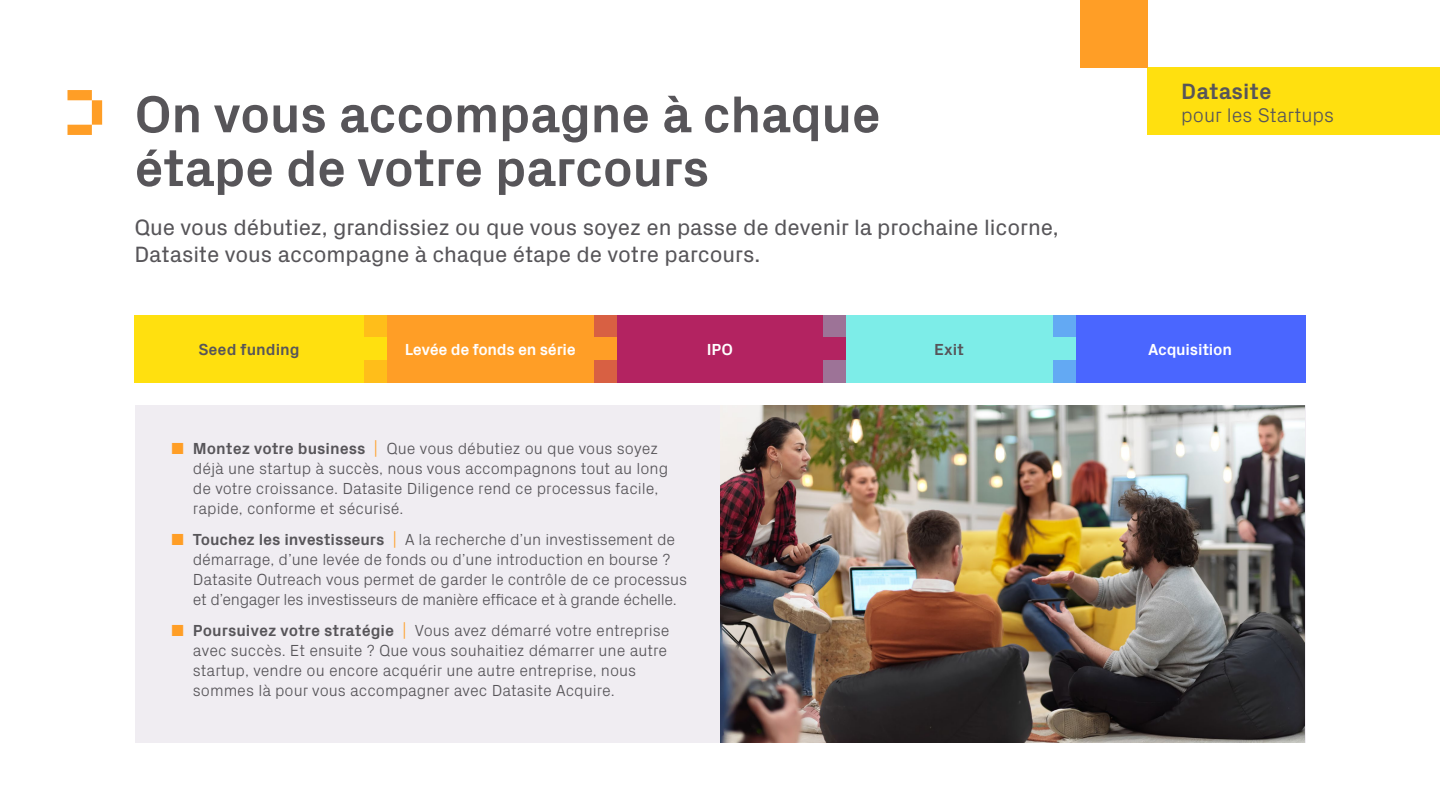
<style>
.page{position:relative;width:1440px;height:810px;background:#fff}
.page>*{position:absolute;margin:0;border:0;box-sizing:border-box;transform-origin:0 0}
.t1{font:700 52.5px/53.8px "Px Grotesk";letter-spacing:-.01em;color:#575559}
.t2{font:22.5px/27.5px "Px Grotesk";letter-spacing:-.005em;color:#575559}
.t3{font:700 22.5px "Px Grotesk";color:#575559}
.t4{font:300 20px "Px Grotesk";color:#575559}
.t5{font:300 16.25px/20px "Px Grotesk";color:#575559}
.t6{font:700 16.25px "Px Grotesk";letter-spacing:-.02em;color:#fff}
.t7{font:700 16.25px "Px Grotesk";color:#575559}
.s1{font-weight:700}
.s2{color:#ff9e26}
</style>
<div class="page">
<div style="left:594px;top:315px;width:229px;height:67px;background:#b32361"></div>
<div style="left:135px;top:405px;width:1170px;height:337px;background:#f0edf2"></div>
<div style="left:1053px;top:315px;width:252px;height:67px;background:#4a66ff"></div>
<svg style="left:68px;top:90px;width:24px;height:10px"></svg>
<div style="left:92px;top:100px;width:10px;height:25px;background:#ff9e26"></div>
<svg style="left:68px;top:125px;width:24px;height:10px"></svg>
<div style="left:1148px;top:68px;width:292px;height:67px;background:#ffe00f"></div>
<div style="left:1080px;top:0;width:68px;height:68px;background:#ff9e26"></div>
<div style="left:135px;top:315px;width:229px;height:67px;background:#ffe00f"></div>
<div style="left:364px;top:315px;width:230px;height:67px;background:#ff9e26"></div>
<div style="left:823px;top:315px;width:230px;height:67px;background:#7dede8"></div>
<div style="left:342px;top:338px;width:45px;height:22px;background:#ffe00f"></div>
<div style="left:571px;top:338px;width:45px;height:22px;background:#ff9e26"></div>
<div style="left:800px;top:338px;width:46px;height:22px;background:#b32361"></div>
<div style="left:1030px;top:338px;width:46px;height:22px;background:#7dede8"></div>
<svg style="left:364px;top:315px;width:23px;height:23px"></svg>
<svg style="left:594px;top:315px;width:22px;height:23px"></svg>
<svg style="left:823px;top:315px;width:23px;height:23px"></svg>
<svg style="left:1053px;top:315px;width:23px;height:23px"></svg>
<svg style="left:364px;top:360px;width:23px;height:22px"></svg>
<svg style="left:594px;top:360px;width:22px;height:22px"></svg>
<svg style="left:823px;top:360px;width:23px;height:22px"></svg>
<svg style="left:1053px;top:360px;width:23px;height:22px"></svg>
<img style="left:720px;top:405px;width:585px;height:337px">
<h1 class="t1" style="left:134px;top:85px;width:748px">On vous accompagne à chaque étape de votre parcours</h1>
<h2 class="t2" style="left:134px;top:212px;width:926px">Que vous débutiez, grandissiez ou que vous soyez en passe de devenir la prochaine licorne,<br>Datasite vous accompagne à chaque étape de votre parcours.</h2>
<h2 class="t3" style="left:1181px;top:75px;width:92px">Datasite</h2>
<p class="t4" style="left:1181px;top:100px;width:154px">pour les Startups</p>
<p class="t7" style="left:198px;top:338px;width:103px">Seed funding</p>
<p class="t6" style="left:405px;top:338px;width:173px">Levée de fonds en série</p>
<p class="t6" style="left:707px;top:338px;width:28px">IPO</p>
<p class="t7" style="left:934px;top:338px;width:31px">Exit</p>
<p class="t6" style="left:1148px;top:338px;width:85px">Acquisition</p>
<p class="t5" style="left:193px;top:437px;width:477px"><span class="s1">Montez votre business</span> <span class="s2">|</span> Que vous débutiez ou que vous soyez déjà une startup à succès, nous vous accompagnons tout au long de votre croissance. Datasite Diligence rend ce processus facile, rapide, conforme et sécurisé.</p>
<p class="t5" style="left:193px;top:528px;width:496px"><span class="s1">Touchez les investisseurs</span> <span class="s2">|</span> A la recherche d’un investissement de démarrage, d’une levée de fonds ou d’une introduction en bourse ?<br>Datasite Outreach vous permet de garder le contrôle de ce processus et d’engager les investisseurs de manière efficace et à grande échelle.</p>
<p class="t5" style="left:193px;top:619px;width:478px"><span class="s1">Poursuivez votre stratégie</span> <span class="s2">|</span> Vous avez démarré votre entreprise avec succès. Et ensuite ? Que vous souhaitiez démarrer une autre startup, vendre ou encore acquérir une autre entreprise, nous sommes là pour vous accompagner avec Datasite Acquire.</p>
</div>
